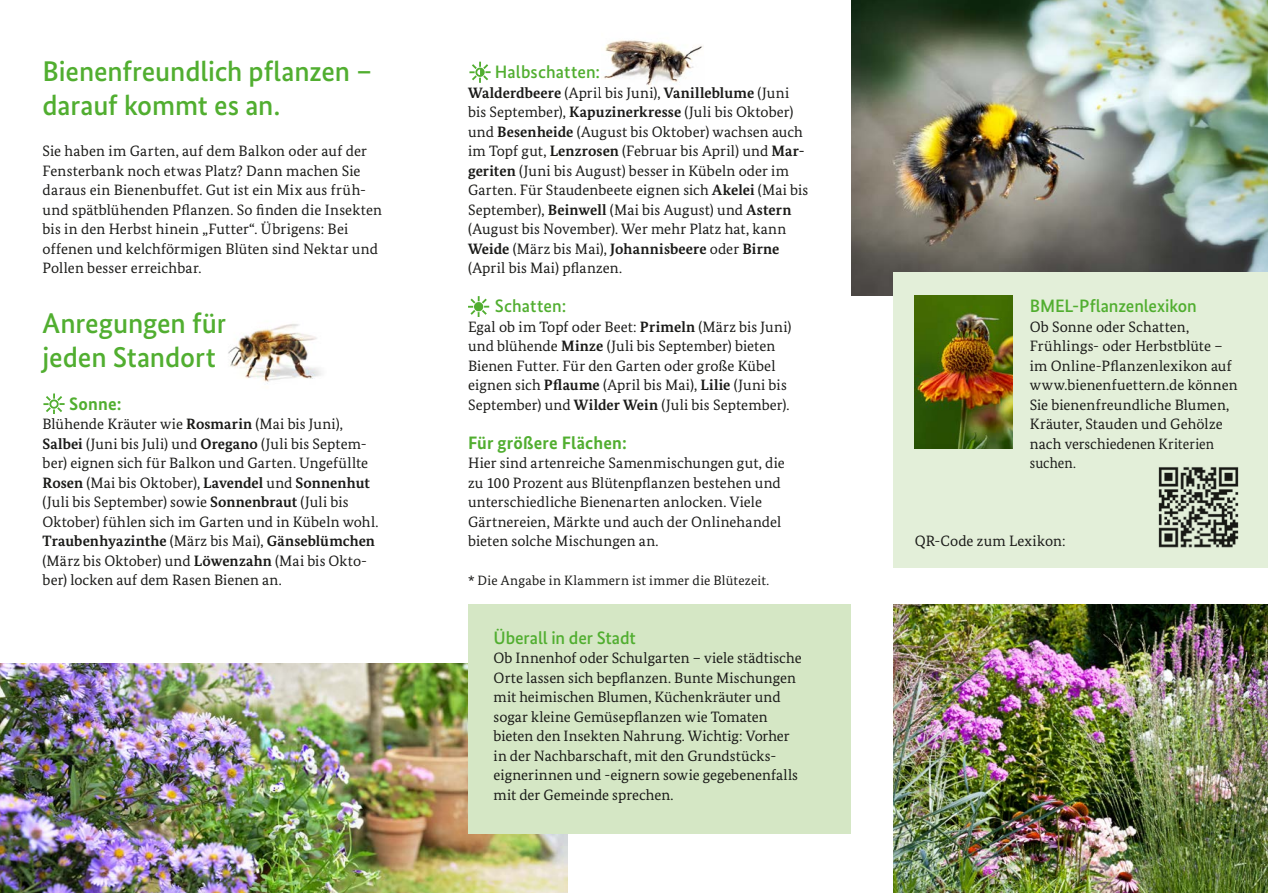
<style>
.page{position:relative;width:1268px;height:893px;background:#fff}
.page>*{position:absolute;margin:0;border:0;box-sizing:border-box;transform-origin:0 0}
.t1{font:500 28.65px/34.3px "Bundes Sans";letter-spacing:-.005em;color:#51ae30}
.t2{font:500 28.5px/34.2px "Bundes Sans";letter-spacing:-.005em;color:#51ae30}
.h2_kleiner{font:500 18px "Bundes Sans";letter-spacing:-.005em;color:#51ae30}
.t3{font:700 18px "Bundes Sans";letter-spacing:.01em;color:#51ae30}
.Fließtext{font:15px/19.5px "Bundes Serif";letter-spacing:.005em;color:#1a1a18}
.Fließtext-2{font:13.5px "Bundes Serif";letter-spacing:.02em;color:#1a1a18}
.s1{font-weight:700}
</style>
<div class="page">
<img style="left:893px;top:604px;width:374px;height:289px">
<img style="left:0;top:663px;width:567px;height:230px">
<img style="left:851px;top:0;width:416px;height:296px">
<svg style="left:43px;top:393px;width:22px;height:21px"></svg>
<svg style="left:469px;top:62px;width:21px;height:20px"></svg>
<svg style="left:468px;top:296px;width:21px;height:20px"></svg>
<div style="left:893px;top:272px;width:374px;height:295px;background:#e3efd9"></div>
<img style="left:1158px;top:467px;width:81px;height:81px">
<img style="left:914px;top:296px;width:98px;height:153px">
<div style="left:468px;top:604px;width:382px;height:230px;background:#d5e7c5"></div>
<img style="left:228px;top:324px;width:94px;height:60px">
<img style="left:603px;top:40px;width:100px;height:46px">
<h2 class="t2" style="left:43px;top:54px;width:331px">Bienenfreundlich pflanzen – darauf kommt es an.</h2>
<p class="Fließtext" style="left:43px;top:141px;width:341px">Sie haben im Garten, auf dem Balkon oder auf der Fensterbank noch etwas Platz? Dann machen Sie daraus ein Bienenbuffet. Gut ist ein Mix aus früh&shy;und spätblühenden Pflanzen. So finden die Insekten bis in den Herbst hinein „Futter“. Übrigens: Bei offenen und kelchförmigen Blüten sind Nektar und Pollen besser erreichbar.</p>
<h2 class="t1" style="left:43px;top:306px;width:186px">Anregungen für jeden Standort</h2>
<h3 class="t3" style="left:69px;top:392px;width:54px">Sonne:</h3>
<p class="Fließtext" style="left:42px;top:414px;width:337px">Blühende Kräuter wie <span class="s1">Rosmarin</span> (Mai bis Juni), <span class="s1">Salbei</span> (Juni bis Juli) und <span class="s1">Oregano</span> (Juli bis Septem&shy;ber) eignen sich für Balkon und Garten. Ungefüllte <span class="s1">Rosen</span> (Mai bis Oktober), <span class="s1">Lavendel</span> und <span class="s1">Sonnenhut </span>(Juli bis September) sowie <span class="s1">Sonnenbraut</span> (Juli bis Oktober) fühlen sich im Garten und in Kübeln wohl.<br><span class="s1">Traubenhyazinthe</span> (März bis Mai), <span class="s1">Gänseblümchen </span>(März bis Oktober) und <span class="s1">Löwenzahn</span> (Mai bis Okto&shy;ber) locken auf dem Rasen Bienen an.</p>
<h3 class="h2_kleiner" style="left:494px;top:62px;width:107px">Halbschatten:</h3>
<p class="Fließtext" style="left:468px;top:82px;width:342px"><span class="s1">Walderdbeere</span> (April bis Juni), <span class="s1">Vanilleblume</span> (Juni bis September), <span class="s1">Kapuzinerkresse</span> (Juli bis Oktober) und <span class="s1">Besenheide</span> (August bis Oktober) wachsen auch im Topf gut, <span class="s1">Lenzrosen</span> (Februar bis April) und <span class="s1">Mar&shy;geriten</span> (Juni bis August) besser in Kübeln oder im Garten. Für Staudenbeete eignen sich <span class="s1">Akelei</span> (Mai bis September), <span class="s1">Beinwell</span> (Mai bis August) und <span class="s1">Astern </span>(August bis November). Wer mehr Platz hat, kann <span class="s1">Weide</span> (März bis Mai), <span class="s1">Johannisbeere</span> oder <span class="s1">Birne </span>(April bis Mai) pflanzen.</p>
<h3 class="h2_kleiner" style="left:494px;top:296px;width:73px">Schatten:</h3>
<p class="Fließtext" style="left:468px;top:316px;width:325px">Egal ob im Topf oder Beet: <span class="s1">Primeln</span> (März bis Juni) und blühende <span class="s1">Minze</span> (Juli bis September) bieten Bienen Futter. Für den Garten oder große Kübel eignen sich <span class="s1">Pflaume</span> (April bis Mai), <span class="s1">Lilie</span> (Juni bis September) und <span class="s1">Wilder Wein</span> (Juli bis September).</p>
<h3 class="t3" style="left:468px;top:431px;width:160px">Für größere Flächen:</h3>
<p class="Fließtext" style="left:468px;top:453px;width:318px">Hier sind artenreiche Samenmischungen gut, die zu 100 Prozent aus Blütenpflanzen bestehen und unterschiedliche Bienenarten anlocken. Viele Gärtnereien, Märkte und auch der Onlinehandel bieten solche Mischungen an.</p>
<p class="Fließtext-2" style="left:468px;top:572px;width:302px">* Die Angabe in Klammern ist immer die Blütezeit.</p>
<h2 class="h2_kleiner" style="left:493px;top:627px;width:144px">Überall in der Stadt</h2>
<p class="Fließtext" style="left:493px;top:648px;width:309px">Ob Innenhof oder Schulgarten – viele städtische Orte lassen sich bepflanzen. Bunte Mischungen mit heimischen Blumen, Küchenkräuter und sogar kleine Gemüsepflanzen wie Tomaten bieten den Insekten Nahrung. Wichtig: Vorher in der Nachbarschaft, mit den Grundstücks&shy;eignerinnen und -eignern sowie gegebenenfalls mit der Gemeinde sprechen.</p>
<h2 class="h2_kleiner" style="left:1029px;top:296px;width:168px">BMEL-Pflanzenlexikon</h2>
<p class="Fließtext" style="left:1029px;top:316px;width:209px">Ob Sonne oder Schatten,<br>Frühlings- oder Herbstblüte – im Online-Pflanzenlexikon auf www.bienenfuettern.de können<br>Sie bienenfreundliche Blumen,<br>Kräuter, Stauden und Gehölze nach verschiedenen Kriterien suchen.</p>
<p class="Fließtext" style="left:914px;top:531px;width:152px">QR-Code zum Lexikon:</p>
</div>
